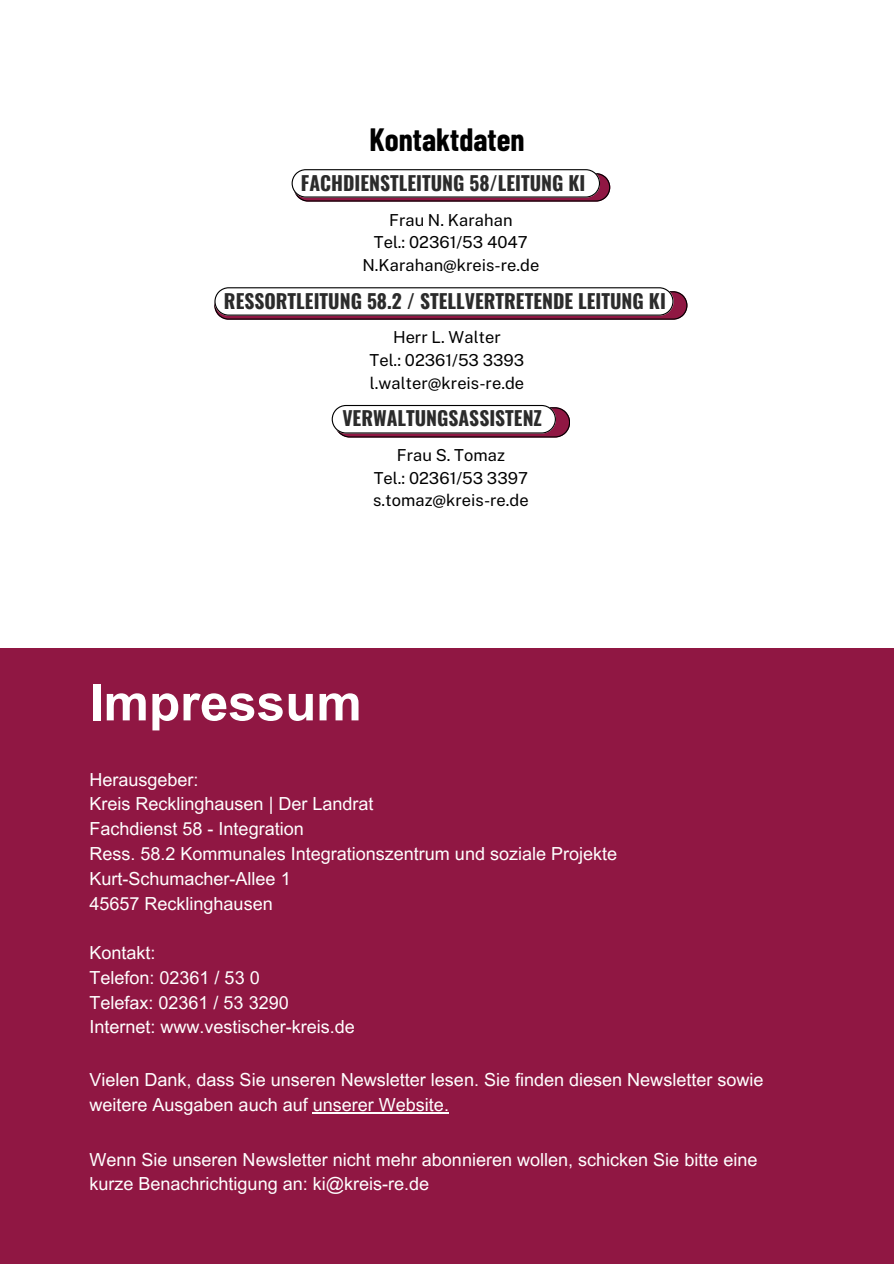
<style>
.page{position:relative;width:894px;height:1264px;background:#fff}
.page>*{position:absolute;margin:0;border:0;box-sizing:border-box;transform-origin:0 0}
.t1{font:700 51px "Arial MT Pro";color:#fff}
.t2{font:700 31.5px "Barlow Condensed";color:#000}
.t3{font:700 19.5px "Oswald";color:#2b2b2b}
.t4{font:18px/24.8px "Arial MT Pro";color:#fff}
.t5{font:16.5px/22.5px "Public Sans";color:#000;text-align:center}
</style>
<div class="page">
<div style="left:0;top:647px;width:893px;height:616px;background:#901743"></div>
<svg style="left:291px;top:169px;width:319px;height:32px"></svg>
<div style="left:214px;top:291px;width:473px;height:29px;background:#3d212b"></div>
<svg style="left:214px;top:287px;width:473px;height:32px;background:#ddd0d5"></svg>
<svg style="left:331px;top:405px;width:239px;height:32px"></svg>
<hr style="left:313px;top:1112px;width:136px;height:1px;background:#fff">
<h2 class="t2" style="left:369px;top:119px;width:157px">Kontaktdaten</h2>
<p class="t3" style="left:301px;top:168px;width:286px">FACHDIENSTLEITUNG 58/LEITUNG KI</p>
<p class="t5" style="left:362px;top:208px;width:178px">Frau N. Karahan<br>Tel.: 02361/53 4047<br>N.Karahan@kreis-re.de</p>
<p class="t3" style="left:224px;top:286px;width:443px">RESSORTLEITUNG 58.2 / STELLVERTRETENDE LEITUNG KI</p>
<p class="t5" style="left:369px;top:326px;width:156px">Herr L. Walter<br>Tel.: 02361/53 3393 l.walter@kreis-re.de</p>
<p class="t3" style="left:342px;top:403px;width:201px">VERWALTUNGSASSISTENZ</p>
<p class="t5" style="left:373px;top:444px;width:157px">Frau S. Tomaz<br>Tel.: 02361/53 3397 s.tomaz@kreis-re.de</p>
<h1 class="t1" style="left:89px;top:683px;width:274px">Impressum</h1>
<p class="t4" style="left:89px;top:769px;width:529px">Herausgeber:<br>Kreis Recklinghausen | Der Landrat<br>Fachdienst 58 - Integration<br>Ress. 58.2 Kommunales Integrationszentrum und soziale Projekte<br>Kurt-Schumacher-Allee 1<br>45657 Recklinghausen</p>
<p class="t4" style="left:89px;top:942px;width:267px">Kontakt:<br>Telefon: 02361 / 53 0<br>Telefax: 02361 / 53 3290<br>Internet: www.vestischer-kreis.de</p>
<p class="t4" style="left:89px;top:1069px;width:675px">Vielen Dank, dass Sie unseren Newsletter lesen. Sie finden diesen Newsletter sowie weitere Ausgaben auch auf unserer Website.</p>
<p class="t4" style="left:89px;top:1149px;width:669px">Wenn Sie unseren Newsletter nicht mehr abonnieren wollen, schicken Sie bitte eine kurze Benachrichtigung an: ki@kreis-re.de</p>
</div>
